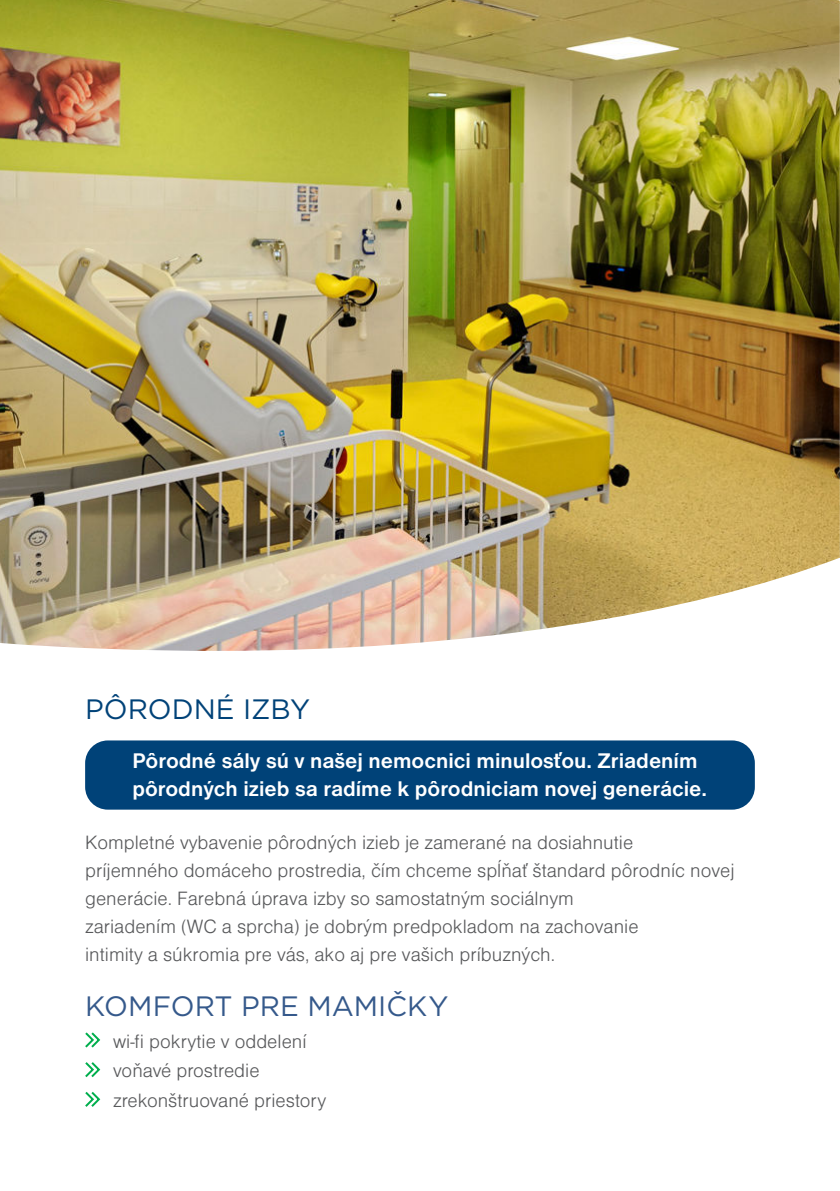
<style>
.page{position:relative;width:840px;height:1191px;background:#fff}
.page>*{position:absolute;margin:0;border:0;box-sizing:border-box;transform-origin:0 0}
.t1{font:28px "Gotham";color:#35598b}
.t2{font:28px "Gotham";color:#004278}
.t3{font:700 22px/28px "Nimbus Sans DOT";color:#fff}
.t4{font:20px/28px "Nimbus Sans DOT Ligh";color:#58595b}
</style>
<div class="page">
<svg style="left:85px;top:1032px;width:16px;height:16px"></svg>
<svg style="left:85px;top:1062px;width:16px;height:16px"></svg>
<svg style="left:85px;top:1092px;width:16px;height:15px"></svg>
<img style="left:0;top:0;width:839px;height:651px">
<div style="left:85px;top:740px;width:669px;height:69px;background:#004278;border-radius:23px"></div>
<h1 class="t2" style="left:85px;top:693px;width:226px">PÔRODNÉ IZBY</h1>
<p class="t3" style="left:132px;top:746px;width:576px">Pôrodné sály sú v našej nemocnici minulosťou. Zriadením pôrodných izieb sa radíme k pôrodniciam novej generácie.</p>
<p class="t4" style="left:85px;top:828px;width:650px">Kompletné vybavenie pôrodných izieb je zamerané na dosiahnutie<br>príjemného domáceho prostredia, čím chceme spĺňať štandard pôrodníc novej generácie. Farebná úprava izby so samostatným sociálnym<br>zariadením (WC a sprcha) je dobrým predpokladom na zachovanie<br>intimity a súkromia pre vás, ako aj pre vašich príbuzných.</p>
<h1 class="t1" style="left:85px;top:990px;width:364px">KOMFORT PRE MAMIČKY</h1>
<p class="t4" style="left:113px;top:1026px;width:214px;line-height:29.6px">wi-fi pokrytie v oddelení voňavé prostredie zrekonštruované priestory</p>
</div>
